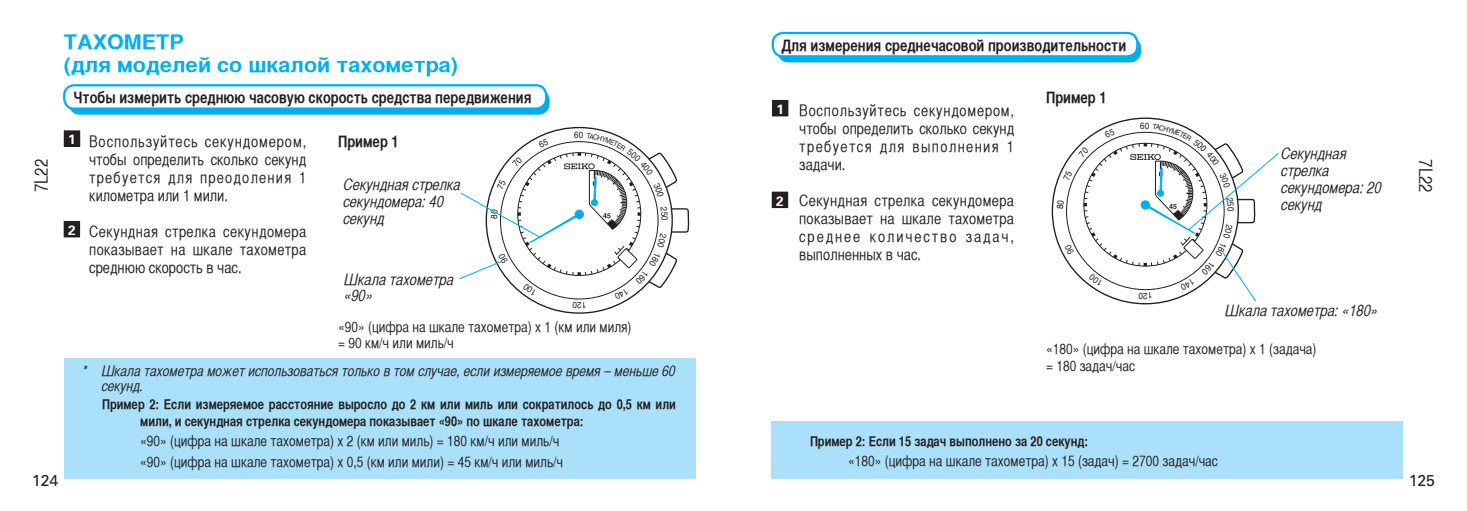
<style>
.page{position:relative;width:1467px;height:511px;background:#fff}
.page>*{position:absolute;margin:0;border:0;box-sizing:border-box;transform-origin:0 0}
.t1{font:20.25px/22.5px "Helvetica CY Bold";color:#00aeef;scale:1.3 1}
.t2{font:18px "Helvetica CY Plain";color:#231f20}
.t3{font:15.75px/18px "Helvetica CY Plain";letter-spacing:.02em;color:#231f20;text-align:justify}
.t4{font:15.75px "Helvetica CY Bold";color:#231f20}
.t5{font:15.75px/16.9px "Helvetica CY Oblique";color:#231f20}
.t6{font:15.75px "Univers";color:#231f20}
.t7{font:14.62px/20.2px "Helvetica CY Plain";color:#231f20}
.t8{font:14.62px/15.8px "Helvetica CY Oblique";color:#231f20}
.t9{font:13.5px/16.2px "Helvetica CY Bold";color:#231f20}
.t10{font:700 13.5px "Univers";color:#fff}
.t11{font:9px "Helvetica";color:#231f20;scale:.9 1}
</style>
<div class="page">
<div style="left:70px;top:90px;width:478px;height:23px;background:#00aeef;border-radius:10px"></div>
<div style="left:69px;top:89px;width:481px;height:26px;border:2px solid #00aeef;border-radius:10px"></div>
<div style="left:64px;top:85px;width:482px;height:23px;background:#fff;border-radius:10px"></div>
<div style="left:63px;top:84px;width:484px;height:26px;border:2px solid #00aeef;border-radius:10px"></div>
<div style="left:64px;top:358px;width:631px;height:120px;background:#aae0f9"></div>
<div style="left:64px;top:131px;width:16px;height:15px;background:#231f20"></div>
<div style="left:64px;top:130px;width:16px;height:17px;border:1px solid #231f20"></div>
<div style="left:64px;top:221px;width:16px;height:15px;background:#231f20"></div>
<div style="left:64px;top:221px;width:16px;height:16px;border:1px solid #231f20"></div>
<div style="left:778px;top:38px;width:362px;height:23px;background:#00aeef;border-radius:10px"></div>
<div style="left:777px;top:37px;width:364px;height:25px;border:2px solid #00aeef;border-radius:10px"></div>
<div style="left:773px;top:33px;width:364px;height:23px;background:#fff;border-radius:10px"></div>
<div style="left:772px;top:32px;width:366px;height:25px;border:2px solid #00aeef;border-radius:10px"></div>
<div style="left:772px;top:421px;width:631px;height:57px;background:#aae0f9"></div>
<div style="left:773px;top:100px;width:15px;height:16px;background:#231f20"></div>
<div style="left:772px;top:100px;width:16px;height:16px;border:1px solid #231f20"></div>
<div style="left:772px;top:192px;width:16px;height:15px;background:#231f20"></div>
<div style="left:772px;top:191px;width:16px;height:17px;border:1px solid #231f20"></div>
<svg style="left:459px;top:131px;width:230px;height:177px"></svg>
<svg style="left:1057px;top:122px;width:222px;height:179px"></svg>
<p class="t2" style="left:31px;top:192px;width:34px;rotate:-90deg">7L22</p>
<p class="t1" style="left:64px;top:31px;width:305px">ТАХОМЕТР<br>(для моделей со шкалой тахометра)</p>
<p class="t4" style="left:74px;top:87px;width:460px">Чтобы измерить среднюю часовую скорость средства передвижения</p>
<p class="t10" style="left:68px;top:131px;width:9px">1</p>
<p class="t10" style="left:68px;top:222px;width:9px">2</p>
<p class="t3" style="left:89px;top:132px;width:219px">Воспользуйтесь секундомером, чтобы определить сколько секунд требуется для преодоления 1 километра или 1 мили.</p>
<p class="t3" style="left:89px;top:222px;width:219px">Секундная стрелка секундомера показывает на шкале тахометра среднюю скорость в час.</p>
<p class="t4" style="left:338px;top:131px;width:62px">Пример 1</p>
<p class="t5" style="left:344px;top:176px;width:119px">Секундная стрелка секундомера: 40 секунд</p>
<p class="t5" style="left:345px;top:270px;width:111px">Шкала тахометра «90»</p>
<p class="t7" style="left:338px;top:319px;width:295px;line-height:15.8px">«90» (цифра на шкале тахометра) x 1 (км или миля) = 90 км/ч или миль/ч</p>
<p class="t11" style="left:582px;top:312px;width:7px;rotate:180deg">2</p>
<p class="t8" style="left:102px;top:362px;width:575px;text-indent:-19px">* Шкала тахометра может использоваться только в том случае, если измеряемое время – меньше 60 секунд.</p>
<p class="t9" style="left:140px;top:396px;width:537px;text-indent:-38px">Пример 2: Если измеряемое расстояние выросло до 2 км или миль или сократилось до 0,5 км или мили, и секундная стрелка секундомера показывает «90» по шкале тахометра:</p>
<p class="t7" style="left:140px;top:430px;width:424px">«90» (цифра на шкале тахометра) x 2 (км или миль) = 180 км/ч или миль/ч «90» (цифра на шкале тахометра) x 0,5 (км или мили) = 45 км/ч или миль/ч</p>
<p class="t6" style="left:32px;top:471px;width:28px">124</p>
<p class="t4" style="left:781px;top:36px;width:346px">Для измерения среднечасовой производительности</p>
<p class="t10" style="left:776px;top:101px;width:9px">1</p>
<p class="t10" style="left:776px;top:192px;width:9px">2</p>
<p class="t3" style="left:799px;top:101px;width:216px">Воспользуйтесь секундомером, чтобы определить сколько секунд требуется для выполнения 1 задачи.</p>
<p class="t3" style="left:799px;top:191px;width:216px">Секундная стрелка секундомера показывает на шкале тахометра среднее количество задач, выполненных в час.</p>
<p class="t4" style="left:1046px;top:87px;width:62px">Пример 1</p>
<p class="t11" style="left:1148px;top:302px;width:7px;rotate:180deg">2</p>
<p class="t5" style="left:1282px;top:145px;width:102px">Секундная стрелка секундомера: 20 секунд</p>
<p class="t5" style="left:1226px;top:302px;width:154px">Шкала тахометра: «180»</p>
<p class="t7" style="left:1046px;top:340px;width:272px;line-height:16.9px">«180» (цифра на шкале тахометра) x 1 (задача) = 180 задач/час</p>
<p class="t9" style="left:810px;top:432px;width:280px">Пример 2: Если 15 задач выполнено за 20 секунд:</p>
<p class="t7" style="left:848px;top:450px;width:371px">«180» (цифра на шкале тахометра) x 15 (задач) = 2700 задач/час</p>
<p class="t2" style="left:1436px;top:159px;width:34px;rotate:90deg">7L22</p>
<p class="t6" style="left:1409px;top:471px;width:28px">125</p>
</div>
